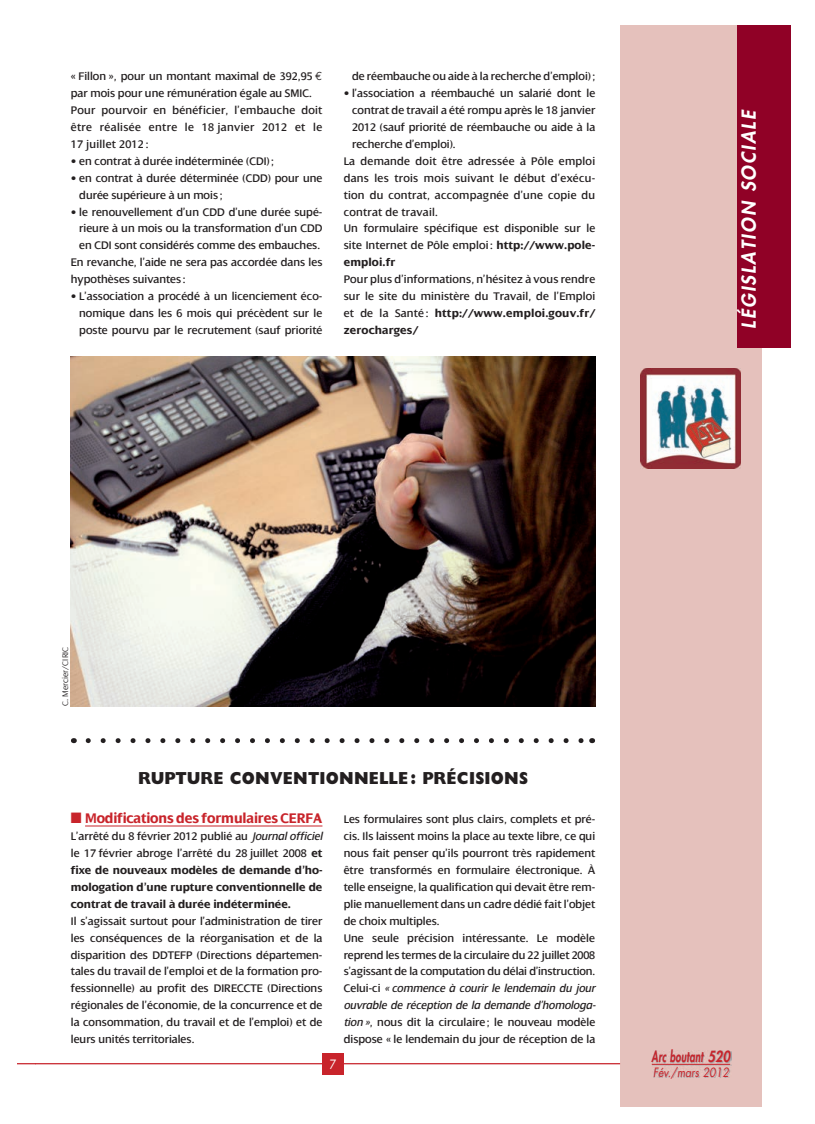
<style>
.page{position:relative;width:815px;height:1124px;background:#fff}
.page>*{position:absolute;margin:0;border:0;box-sizing:border-box;transform-origin:0 0}
.t1{font:italic 800 18.75px "Futura CE";color:#fff}
.t2{font:800 17.5px "Gill Sans";letter-spacing:.015em;color:#231f20;scale:.9 1}
.t3{font:700 15px "Dialog";letter-spacing:-.01em;color:#c8242b;scale:.95 1}
.t4{font:italic 800 15px "Futura CE";letter-spacing:.02em;color:#c8242b;scale:.65 1}
.t5{font:italic 12.5px "Futura CE";color:#c8242b;scale:.85 1}
.t6{font:12.5px "Futura";color:#fff;scale:.85 1}
.t7{font:11.88px/16.9px "Dialog";color:#231f20;text-align:justify}
.t8{font:11.88px/16.9px "Dialog";letter-spacing:.02em;color:#231f20}
.t9{font:700 11.88px/16.9px "Dialog";color:#231f20;text-align:justify}
.t10{font:300 8.75px "Dialog";color:#231f20}
.s1{font-family:"Euro Mono"}
.s2{font-weight:700}
.s3{font-weight:400}
.s4{font-weight:400;font-style:italic}
.s5{font-style:italic}
</style>
<div class="page">
<svg style="left:18px;top:1063px;width:17px;height:1px"></svg>
<div style="left:620px;top:25px;width:142px;height:1080px;background:#e5c1bc"></div>
<hr style="left:35px;top:1062px;width:585px;height:2px;background:#c8242b">
<img style="left:641px;top:368px;width:100px;height:100px">
<div style="left:737px;top:25px;width:53px;height:322px;background:#900126"></div>
<div style="left:322px;top:1052px;width:22px;height:22px;background:#c8242b"></div>
<img style="left:652px;top:1050px;width:79px;height:27px">
<hr style="left:652px;top:1063px;width:78px;height:1px;background:#c8242b">
<hr style="left:85px;top:825px;width:237px;height:1px;background:#c8242b">
<img style="left:71px;top:356px;width:524px;height:350px">
<svg style="left:88px;top:738px;width:496px;height:5px"></svg>
<p class="t8" style="left:71px;top:69px;width:253px">« Fillon », pour un montant maximal de 392,95 <span class="s1">€ </span>par mois pour une rémunération égale au SMIC.<br>Pour pourvoir en bénéficier, l’embauche doit être réalisée entre le 18 janvier 2012 et le 17 juillet 2012 :</p>
<p class="t7" style="left:71px;top:154px;width:205px">• en contrat à durée indéterminée (CDI) ;</p>
<p class="t7" style="left:79px;top:171px;width:245px;text-indent:-8px">• en contrat à durée déterminée (CDD) pour une durée supérieure à un mois ;</p>
<p class="t7" style="left:71px;top:204px;width:253px">• le renouvellement d’un CDD d’une durée supé-</p>
<p class="t7" style="left:79px;top:221px;width:245px">rieure à un mois ou la transformation d’un CDD</p>
<p class="t7" style="left:79px;top:238px;width:242px">en CDI sont considérés comme des embauches.</p>
<p class="t7" style="left:71px;top:255px;width:253px">En revanche, l’aide ne sera pas accordée dans les</p>
<p class="t7" style="left:71px;top:272px;width:116px">hypothèses suivantes :</p>
<p class="t7" style="left:79px;top:289px;width:245px;text-indent:-8px">• L’association a procédé à un licenciement éco&shy;nomique dans les 6 mois qui précèdent sur le poste pourvu par le recrutement (sauf priorité</p>
<p class="t7" style="left:352px;top:69px;width:245px">de réembauche ou aide à la recherche d’emploi) ;</p>
<p class="t7" style="left:344px;top:86px;width:253px">• l’association a réembauché un salarié dont le</p>
<p class="t7" style="left:352px;top:103px;width:245px">contrat de travail a été rompu après le 18 janvier</p>
<p class="t7" style="left:352px;top:120px;width:245px">2012 (sauf priorité de réembauche ou aide à la</p>
<p class="t7" style="left:352px;top:137px;width:105px">recherche d’emploi).</p>
<p class="t8" style="left:344px;top:154px;width:253px">La demande doit être adressée à Pôle emploi</p>
<p class="t8" style="left:344px;top:171px;width:253px">dans les trois mois suivant le début d’exécu-</p>
<p class="t8" style="left:344px;top:187px;width:253px">tion du contrat, accompagnée d’une copie du</p>
<p class="t8" style="left:344px;top:204px;width:96px">contrat de travail.</p>
<p class="t7" style="left:344px;top:221px;width:253px">Un formulaire spécifique est disponible sur le</p>
<p class="t7" style="left:344px;top:238px;width:253px">site Internet de Pôle emploi : <span class="s2">http://www.pole-</span></p>
<p class="t9" style="left:344px;top:255px;width:53px">emploi.fr</p>
<p class="t7" style="left:344px;top:272px;width:253px">Pour plus d’informations, n’hésitez à vous rendre sur le site du ministère du Travail, de l’Emploi et de la Santé : <span class="s2">http://www.emploi.gouv.fr/ zerocharges/</span></p>
<h1 class="t1" style="left:735px;top:328px;width:220px;rotate:-90deg">LÉGISLATION SOCIALE</h1>
<p class="t10" style="left:62px;top:706px;width:61px;rotate:-90deg">C. Mercier/CIRIC</p>
<h2 class="t2" style="left:138px;top:767px;width:435px">RUPTURE CONVENTIONNELLE : PRÉCISIONS</h2>
<p class="t3" style="left:71px;top:813px;width:266px">■ Modifications des formulaires CERFA</p>
<p class="t9" style="left:71px;top:829px;width:253px"><span class="s3">L’arrêté du 8 février 2012 publié au</span> <span class="s4">Journal officiel </span><span class="s3">le 17 février abroge l’arrêté du 28 juillet 2008</span> et fixe de nouveaux modèles de demande d’ho&shy;mologation d’une rupture conventionnelle de contrat de travail à durée indéterminée.</p>
<p class="t7" style="left:71px;top:913px;width:253px">Il s’agissait surtout pour l’administration de tirer les conséquences de la réorganisation et de la disparition des DDTEFP (Directions départemen&shy;tales du travail de l’emploi et de la formation pro&shy;fessionnelle) au profit des DIRECCTE (Directions régionales de l’économie, de la concurrence et de la consommation, du travail et de l’emploi) et de leurs unités territoriales.</p>
<p class="t7" style="left:344px;top:812px;width:253px;text-align:left">Les formulaires sont plus clairs, complets et pré&shy;cis. Ils laissent moins la place au texte libre, ce qui nous fait penser qu’ils pourront très rapidement être transformés en formulaire électronique. À telle enseigne, la qualification qui devait être rem&shy;plie manuellement dans un cadre dédié fait l’objet de choix multiples.<br>Une seule précision intéressante. Le modèle reprend les termes de la circulaire du 22 juillet 2008 s’agissant de la computation du délai d’instruction.<br>Celui-ci <span class="s5">« commence à courir le lendemain du jour ouvrable de réception de la demande d’homologa&shy;tion »</span>, nous dit la circulaire ; le nouveau modèle dispose « le lendemain du jour de réception de la</p>
<p class="t6" style="left:330px;top:1055px;width:9px">7</p>
<p class="t4" style="left:652px;top:1045px;width:122px">Arc boutant 520</p>
<p class="t5" style="left:653px;top:1064px;width:91px">Fév./mars 2012</p>
</div>
